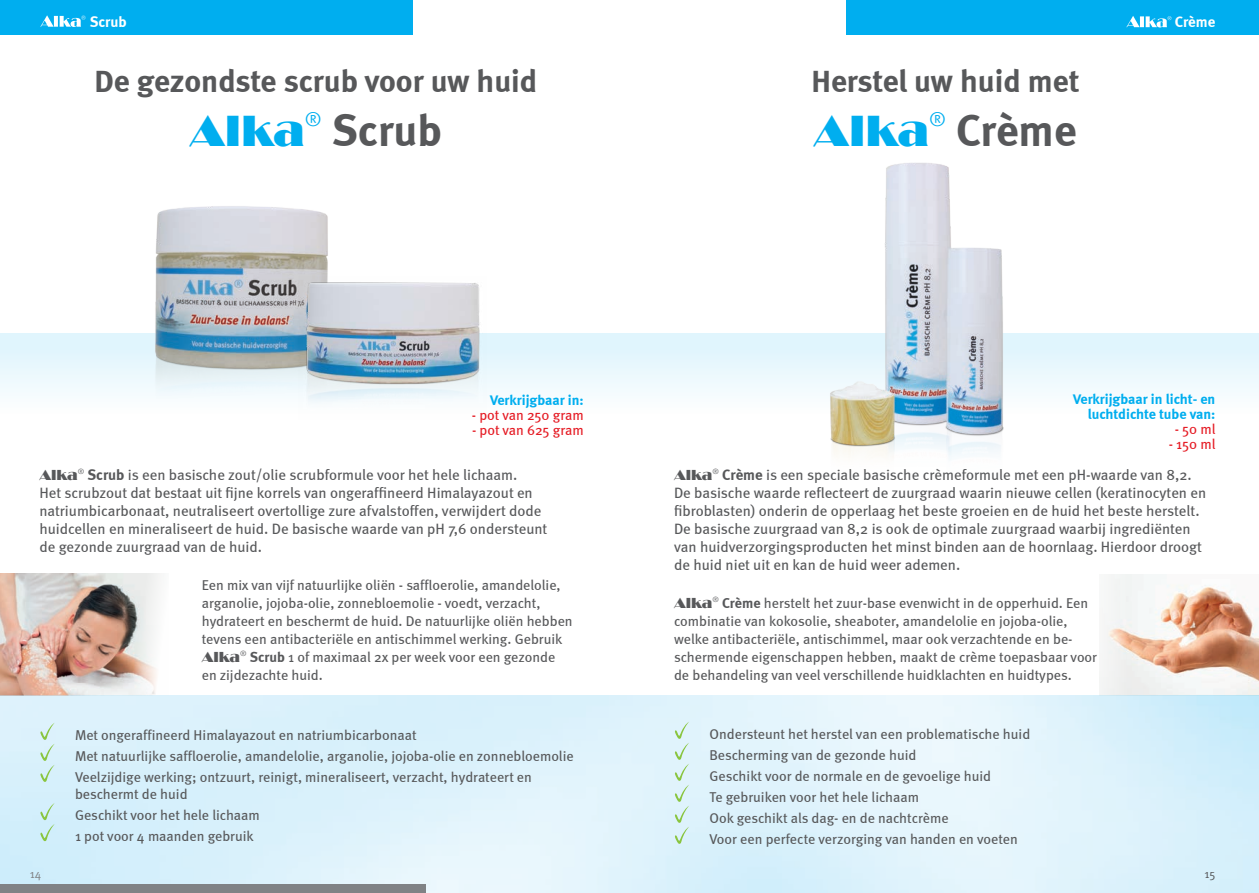
<style>
.page{position:relative;width:1259px;height:893px;background:#fff}
.page>*{position:absolute;margin:0;border:0;box-sizing:border-box;transform-origin:0 0}
.t1{font:45px "Broadway";color:#00aeef}
.t2{font:700 44.7px "Meta";color:#57585a}
.t3{font:700 31.5px "Meta";color:#57585a}
.t4{font:19.5px "Meta Normal Caps";color:#00aeef}
.t5{font:15px/18px "Meta";color:#57585a}
.t6{font:700 15px "Meta";color:#fff}
.t7{font:14.25px/18px "Meta";color:#57585a}
.t8{font:700 14.25px "Meta";color:#00aeef}
.t9{font:14.25px "Meta";color:#e51a23}
.t10{font:12px "Meta Normal Caps";color:#808285}
.t11{font:12px "Meta Normal Caps";color:#57585a}
.s1{font-family:"Broadway"}
.s2{font-weight:700}
.s3{font-family:"Broadway";font-size:15px}
</style>
<div class="page">
<div style="left:0;top:333px;width:1259px;height:90px;background:linear-gradient(to bottom,#dbf3fd,#fff)"></div>
<img style="left:1099px;top:575px;width:160px;height:120px">
<img style="left:0;top:574px;width:169px;height:122px">
<div style="left:0;top:0;width:412px;height:34px;background:#00aeef"></div>
<div style="left:846px;top:0;width:413px;height:34px;background:#00aeef"></div>
<svg style="left:39px;top:723px;width:16px;height:59px"></svg>
<svg style="left:39px;top:803px;width:16px;height:38px"></svg>
<div style="left:0;top:884px;width:425px;height:9px;background:#808285"></div>
<svg style="left:40px;top:15px;width:45px;height:12px"></svg>
<svg style="left:673px;top:722px;width:16px;height:122px;background:#d3ece3"></svg>
<svg style="left:1126px;top:16px;width:45px;height:11px"></svg>
<img style="left:812px;top:163px;width:217px;height:296px">
<img style="left:144px;top:206px;width:184px;height:200px">
<img style="left:298px;top:276px;width:188px;height:143px">
<p class="t6" style="left:90px;top:13px;width:39px">Scrub</p>
<p class="t3" style="left:95px;top:62px;width:444px">De gezondste scrub voor uw huid</p>
<p class="t1" style="left:190px;top:105px;width:117px">Alka</p>
<p class="t4" style="left:305px;top:108px;width:18px">®</p>
<p class="t2" style="left:332px;top:104px;width:112px">Scrub</p>
<p class="t3" style="left:811px;top:62px;width:269px">Herstel uw huid met</p>
<p class="t1" style="left:814px;top:105px;width:117px">Alka</p>
<p class="t4" style="left:929px;top:108px;width:18px">®</p>
<p class="t2" style="left:956px;top:104px;width:122px">Crème</p>
<p class="t6" style="left:1174px;top:13px;width:42px">Crème</p>
<p class="t8" style="left:490px;top:392px;width:95px">Verkrijgbaar in:</p>
<p class="t9" style="left:472px;top:407px;width:113px">- pot van 250 gram</p>
<p class="t9" style="left:472px;top:422px;width:113px">- pot van 625 gram</p>
<p class="t5" style="left:39px;top:466px;width:509px"><span class="s1">Alka</span><sup>®</sup> <span class="s2">Scrub</span> is een basische zout/olie scrubformule voor het hele lichaam.<br>Het scrubzout dat bestaat uit fijne korrels van ongeraffineerd Himalayazout en natriumbicarbonaat, neutraliseert overtollige zure afvalstoffen, verwijdert dode huidcellen en mineraliseert de huid. De basische waarde van pH 7,6 ondersteunt de gezonde zuurgraad van de huid.</p>
<p class="t7" style="left:202px;top:575px;width:372px">Een mix van vijf natuurlijke oliën - saffloerolie, amandelolie, arganolie, jojoba-olie, zonnebloemolie - voedt, verzacht, hydrateert en beschermt de huid. De natuurlijke oliën hebben tevens een antibacteriële en antischimmel werking. Gebruik <span class="s3">Alka</span><sup>®</sup> <span class="s2">Scrub</span> 1 of maximaal 2x per week voor een gezonde en zijdezachte huid.</p>
<p class="t10" style="left:30px;top:866px;width:13px">14</p>
<p class="t7" style="left:75px;top:726px;width:343px">Met ongeraffineerd Himalayazout en natriumbicarbonaat</p>
<p class="t7" style="left:75px;top:747px;width:500px">Met natuurlijke saffloerolie, amandelolie, arganolie, jojoba-olie en zonnebloemolie</p>
<p class="t7" style="left:75px;top:768px;width:458px;line-height:17.2px">Veelzijdige werking; ontzuurt, reinigt, mineraliseert, verzacht, hydrateert en beschermt de huid</p>
<p class="t7" style="left:75px;top:806px;width:186px">Geschikt voor het hele lichaam</p>
<p class="t7" style="left:75px;top:827px;width:180px">1 pot voor 4 maanden gebruik</p>
<p class="t8" style="left:1073px;top:390px;width:144px">Verkrijgbaar in licht- en</p>
<p class="t8" style="left:1087px;top:405px;width:129px">luchtdichte tube van:</p>
<p class="t9" style="left:1174px;top:420px;width:42px">- 50 ml</p>
<p class="t9" style="left:1168px;top:435px;width:48px">- 150 ml</p>
<p class="t5" style="left:674px;top:466px;width:534px"><span class="s1">Alka</span><sup>®</sup> <span class="s2">Crème</span> is een speciale basische crèmeformule met een pH-waarde van 8,2.<br>De basische waarde reflecteert de zuurgraad waarin nieuwe cellen (keratinocyten en fibroblasten) onderin de opperlaag het beste groeien en de huid het beste herstelt.<br>De basische zuurgraad van 8,2 is ook de optimale zuurgraad waarbij ingrediënten van huidverzorgingsproducten het minst binden aan de hoornlaag. Hierdoor droogt de huid niet uit en kan de huid weer ademen.</p>
<p class="t7" style="left:674px;top:593px;width:424px"><span class="s3">Alka</span><sup>®</sup> <span class="s2">Crème</span> herstelt het zuur-base evenwicht in de opperhuid. Een combinatie van kokosolie, sheaboter, amandelolie en jojoba-olie, welke antibacteriële, antischimmel, maar ook verzachtende en be&shy;schermende eigenschappen hebben, maakt de crème toepasbaar voor de behandeling van veel verschillende huidklachten en huidtypes.</p>
<p class="t7" style="left:709px;top:725px;width:322px">Ondersteunt het herstel van een problematische huid</p>
<p class="t7" style="left:709px;top:746px;width:208px">Bescherming van de gezonde huid</p>
<p class="t7" style="left:709px;top:767px;width:283px">Geschikt voor de normale en de gevoelige huid</p>
<p class="t7" style="left:709px;top:788px;width:211px">Te gebruiken voor het hele lichaam</p>
<p class="t7" style="left:709px;top:809px;width:241px">Ook geschikt als dag- en de nachtcrème</p>
<p class="t7" style="left:709px;top:830px;width:310px">Voor een perfecte verzorging van handen en voeten</p>
<p class="t11" style="left:1204px;top:866px;width:12px">15</p>
</div>
